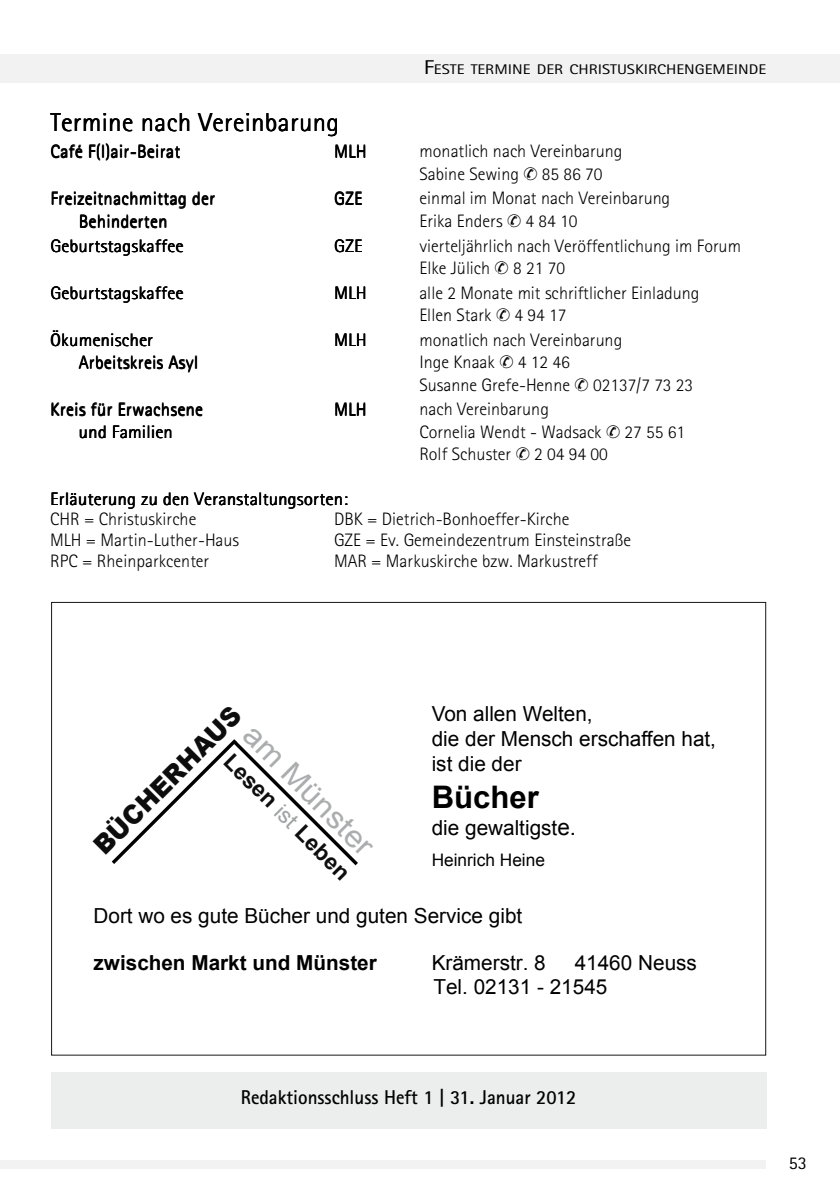
<style>
.page{position:relative;width:840px;height:1191px;background:#fff}
.page>*{position:absolute;margin:0;border:0;box-sizing:border-box;transform-origin:0 0}
.t1{font:700 31px "Arial";color:#000}
.t2{font:29.8px "Arial";color:rgb(156 158 159/.85);scale:1.08 1}
.t3{font:900 26.4px "Arial";color:rgb(0 0 0/.95);scale:.95 1}
.t4{font:300 26px "Rotis Sans Serif";letter-spacing:.03em;color:#000}
.t5{font:700 22px "Arial";color:rgb(0 0 0/.95);scale:1.04 1}
.t6{font:20.8px/24.8px "Arial";color:#000}
.t7{font:700 20.8px "Arial";color:#000}
.t8{font:700 20px "Rotis Sans Serif";color:#000;scale:.95 1}
.t9{font:300 18px/22.6px "Rotis Sans Serif";letter-spacing:.005em;color:#000}
.t10{font:300 18px "Rotis Sans Serif";letter-spacing:.03em;color:#000}
.t11{font:300 18px "Rotis Sans Serif";letter-spacing:.025em;color:#000}
.t12{font:18px "Rotis Sans Serif";color:#000}
.t13{font:17.2px "Arial";color:#000}
.t14{font:14px "Rotis Sans Serif";color:#000;scale:1.2 1}
.s1{font-size:20px}
.s2{font-weight:400;color:rgb(156 158 159/.95)}
.s3{font-size:22.4px}
</style>
<div class="page">
<div style="left:0;top:54px;width:839px;height:28px;background:#f2f2f3"></div>
<div style="left:0;top:1159px;width:839px;height:9px;background:#f2f2f3"></div>
<div style="left:765px;top:1151px;width:74px;height:23px;background:#fff"></div>
<svg style="left:111px;top:739px;width:247px;height:127px"></svg>
<div style="left:51px;top:1071px;width:714px;height:57px;background:#eceded"></div>
<p class="t14" style="left:423px;top:61px;width:287px"><span class="s1">F</span>ESTE TERMI NE DER CHRISTUSKI RCHENGEMEI NDE</p>
<h3 class="t4" style="left:51px;top:111px;width:290px">Termine nach Vereinbarung</h3>
<p class="t9" style="left:51px;top:142px;width:80px">Café F(l)air</p>
<p class="t11" style="left:75px;top:144px;width:107px">é F(l)air-Beirat</p>
<p class="t9" style="left:334px;top:141px;width:34px">MLH</p>
<p class="t9" style="left:419px;top:141px;width:204px">monatlich nach Vereinbarung<br>Sabine Sewing ✆ 85 86 70</p>
<p class="t10" style="left:51px;top:191px;width:166px">Freizeitnachmittag der</p>
<p class="t9" style="left:334px;top:188px;width:30px">GZE</p>
<p class="t9" style="left:419px;top:188px;width:252px">einmal im Monat nach Vereinbarung</p>
<p class="t10" style="left:79px;top:214px;width:90px">Behinderten</p>
<p class="t10" style="left:79px;top:213px;width:90px">Behinderten</p>
<p class="t9" style="left:419px;top:211px;width:159px">Erika Enders ✆ 4 84 10</p>
<p class="t10" style="left:51px;top:238px;width:134px">Geburtstagskaffee</p>
<p class="t9" style="left:334px;top:235px;width:30px">GZE</p>
<p class="t9" style="left:419px;top:235px;width:323px">vierteljährlich nach Veröffentlichung im Forum<br>Elke Jülich ✆ 8 21 70</p>
<p class="t10" style="left:51px;top:285px;width:134px">Geburtstagskaffee</p>
<p class="t9" style="left:334px;top:283px;width:34px">MLH</p>
<p class="t9" style="left:419px;top:282px;width:281px">alle 2 Monate mit schriftlicher Einladung<br>Ellen Stark ✆ 4 94 17</p>
<p class="t10" style="left:51px;top:332px;width:104px">Ökumenischer</p>
<p class="t9" style="left:334px;top:330px;width:34px">MLH</p>
<p class="t9" style="left:419px;top:329px;width:204px">monatlich nach Vereinbarung</p>
<p class="t9" style="left:156px;top:352px;width:8px">s s</p>
<p class="t10" style="left:79px;top:355px;width:121px">Arbeitskreis Asyl</p>
<p class="t9" style="left:419px;top:352px;width:275px">Inge Knaak ✆ 4 12 46<br>Susanne Grefe-Henne ✆ 02137/7 73 23</p>
<p class="t10" style="left:51px;top:401px;width:154px">Kreis für Erwachsene</p>
<p class="t9" style="left:419px;top:399px;width:131px">nach Vereinbarung</p>
<p class="t9" style="left:334px;top:399px;width:34px">MLH</p>
<p class="t10" style="left:79px;top:424px;width:95px">und Familien</p>
<p class="t9" style="left:419px;top:421px;width:267px">Cornelia Wendt - Wadsack ✆ 27 55 61<br>Rolf Schuster ✆ 2 04 94 00</p>
<p class="t10" style="left:50px;top:491px;width:299px">Erläuterung zu den Veranstaltungsorten:</p>
<p class="t9" style="left:88px;top:422px;width:11px">n</p>
<p class="t9" style="left:50px;top:490px;width:299px;line-height:20.2px;text-indent:28px">uterung zu den Veranstaltungsorten:<br>CHR = Christuskirche</p>
<p class="t9" style="left:334px;top:509px;width:237px">DBK = Dietrich-Bonhoeffer-Kirche</p>
<p class="t9" style="left:50px;top:530px;width:190px">MLH = Martin-Luther-Haus</p>
<p class="t9" style="left:334px;top:530px;width:298px">GZE = Ev. Gemeindezentrum Einsteinstraße</p>
<p class="t9" style="left:50px;top:550px;width:160px">RPC = Rheinparkcenter</p>
<p class="t9" style="left:334px;top:550px;width:265px">MAR = Markuskirche bzw. Markustreff</p>
<h3 class="t3" style="left:85px;top:836px;width:207px;rotate:-45deg">BÜCHERHAUS</h3>
<h2 class="t2" style="left:262px;top:716px;width:160px;rotate:45deg">am Münster</h2>
<p class="t5" style="left:238px;top:747px;width:163px;rotate:45deg">Lesen <span class="s2">ist</span> Leben</p>
<p class="t6" style="left:431px;top:701px;width:286px">Von allen Welten,<br>die der Mensch erschaffen hat, ist die der</p>
<h1 class="t1" style="left:431px;top:776px;width:109px">Bücher</h1>
<p class="t6" style="left:431px;top:815px;width:146px">die gewaltigst<span class="s3">e.</span></p>
<p class="t13" style="left:431px;top:848px;width:115px">Heinrich Heine</p>
<p class="t6" style="left:93px;top:904px;width:430px">Dort wo es gute Bücher und guten Service gibt</p>
<p class="t7" style="left:93px;top:949px;width:285px">zwischen Markt und Münster</p>
<p class="t6" style="left:431px;top:951px;width:115px">Krämerstr. 8</p>
<p class="t6" style="left:433px;top:951px;width:265px;line-height:23.8px;text-indent:141px">41460 Neuss<br>Tel. 02131 - 21545</p>
<p class="t8" style="left:241px;top:1085px;width:354px">Redaktionsschluss Heft 1 | 31. Januar 2012</p>
<p class="t12" style="left:788px;top:1152px;width:19px">53</p>
</div>
